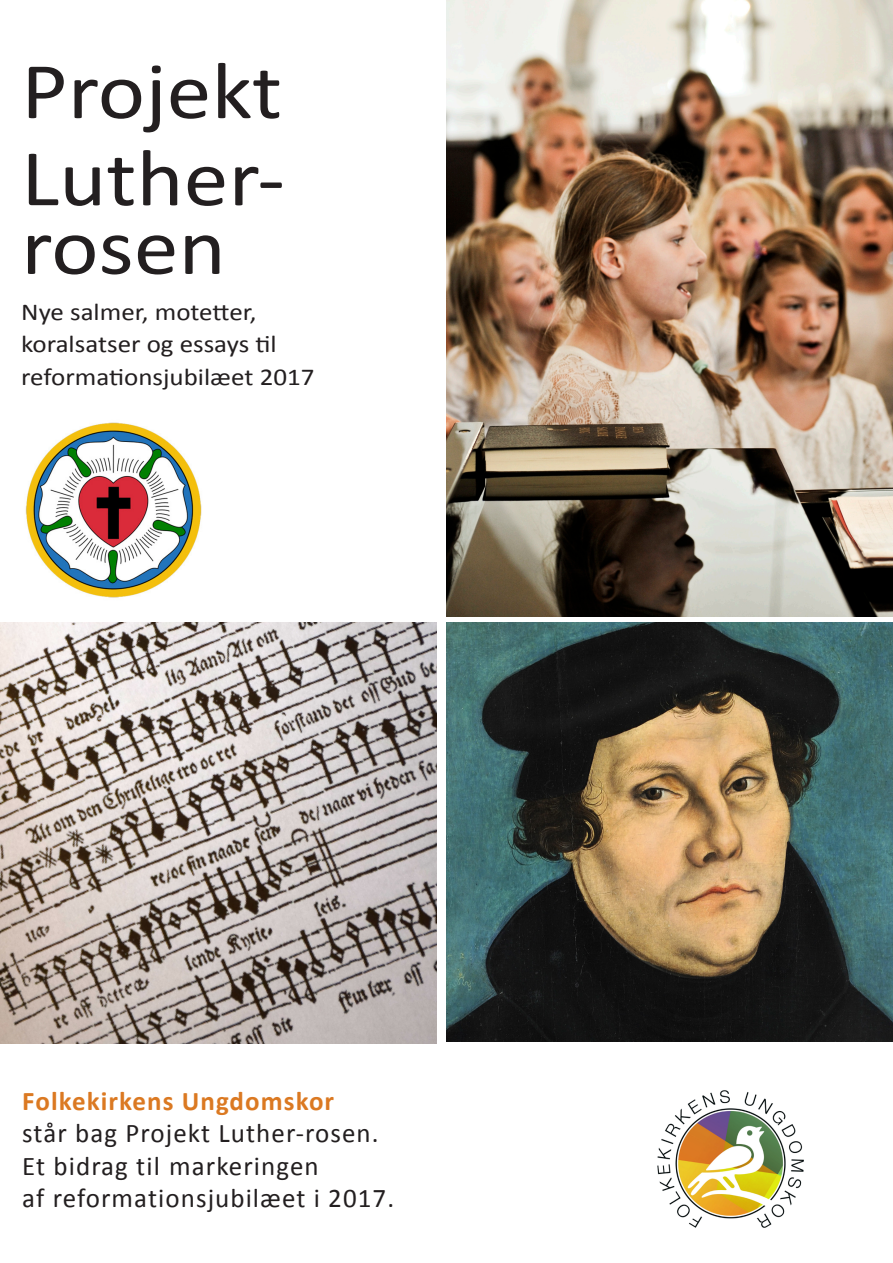
<style>
.page{position:relative;width:893px;height:1263px;background:#fff}
.page>*{position:absolute;margin:0;border:0;box-sizing:border-box;transform-origin:0 0}
.t1{font:81px "Calibri";color:#231f20;scale:1.11 1}
.t2{font:27px/32.4px "Calibri";letter-spacing:.04em;color:#231f20}
.t3{font:24.3px/32.4px "Calibri";color:#231f20;scale:1.11 1}
.s1{font-weight:700;color:#db7922}
</style>
<div class="page">
<img style="left:446px;top:623px;width:447px;height:419px">
<img style="left:25px;top:422px;width:177px;height:176px">
<img style="left:446px;top:0;width:447px;height:617px">
<img style="left:0;top:623px;width:437px;height:421px">
<img style="left:657px;top:1090px;width:147px;height:138px">
<p class="t1" style="left:21px;top:40px;width:236px">Projekt</p>
<p class="t1" style="left:21px;top:127px;width:239px">Luther-</p>
<p class="t1" style="left:21px;top:196px;width:186px">rosen</p>
<p class="t3" style="left:21px;top:296px;width:266px">Nye salmer, motetter, koralsatser og essays til reformationsjubilæet 2017</p>
<p class="t2" style="left:22px;top:1085px;width:373px"><span class="s1">Folkekirkens Ungdomskor<br></span>står bag Projekt Luther-rosen.<br>Et bidrag til markeringen<br>af reformationsjubilæet i 2017.</p>
</div>
